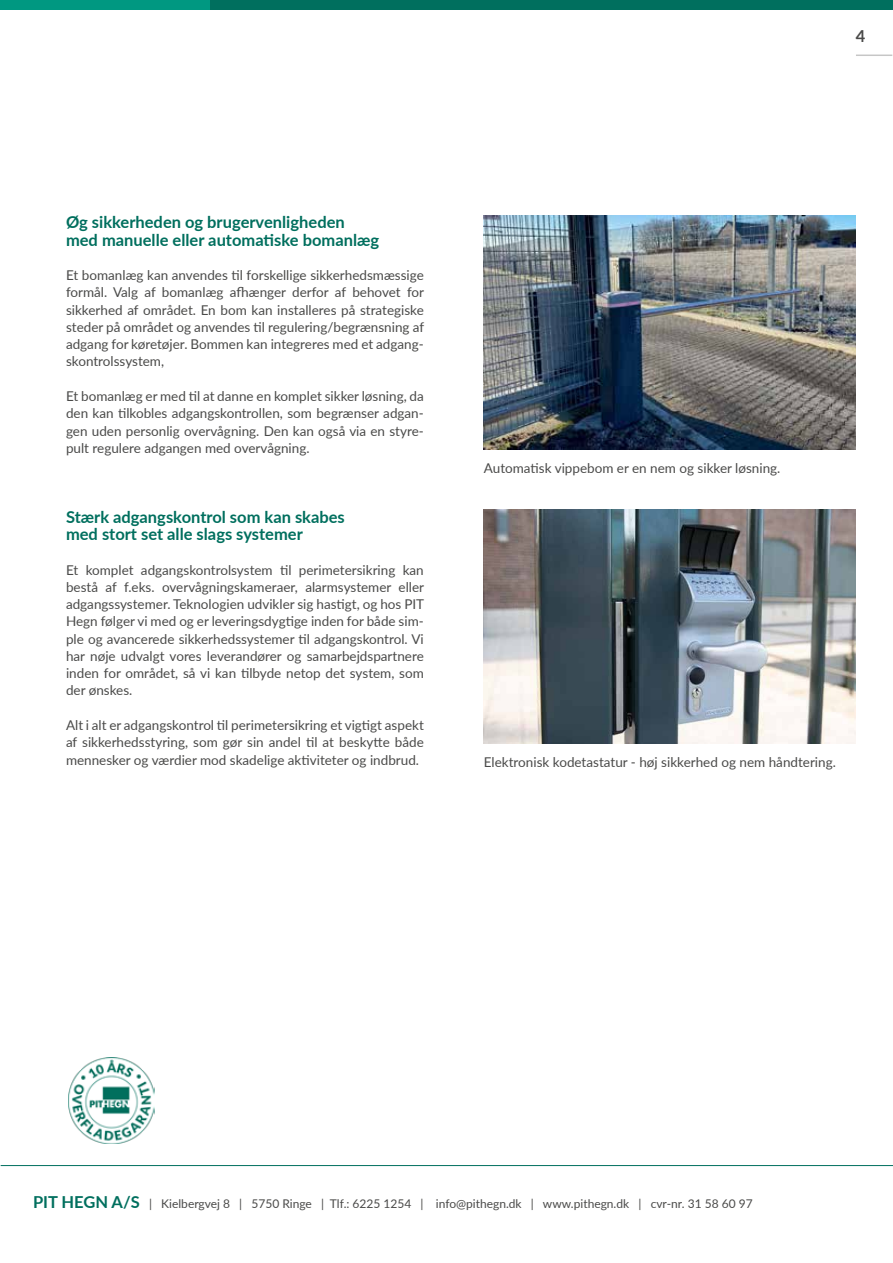
<style>
.page{position:relative;width:893px;height:1263px;background:#fff}
.page>*{position:absolute;margin:0;border:0;box-sizing:border-box;transform-origin:0 0}
.t1{font:700 16.5px/17.2px "Lato";color:#006f5e}
.t2{font:700 16.5px "Lato";color:#4a4a49}
.t3{font:13.5px/17.2px "Lato";color:#4a4a49;text-align:justify}
.t4{font:12px "Lato";color:#4a4a49}
.s1{font-weight:700;font-size:16.5px;color:#006f5e}
</style>
<div class="page">
<div style="left:0;top:0;width:893px;height:10px;background:#006f5e"></div>
<div style="left:0;top:0;width:209px;height:10px;background:#009881"></div>
<hr style="left:856px;top:55px;width:36px;height:1px;background:#c6c6c6">
<hr style="left:1px;top:1165px;width:892px;height:1px;background:#006f5e">
<img style="left:484px;top:215px;width:372px;height:234px">
<img style="left:484px;top:510px;width:372px;height:233px">
<img style="left:68px;top:1057px;width:86px;height:86px">
<p class="t2" style="left:856px;top:24px;width:11px">4</p>
<p class="t1" style="left:66px;top:213px;width:315px">Øg sikkerheden og brugervenligheden med manuelle eller automatiske bomanlæg</p>
<p class="t3" style="left:66px;top:266px;width:360px">Et bomanlæg kan anvendes til forskellige sikkerhedsmæssige formål. Valg af bomanlæg afhænger derfor af behovet for sikkerhed af området. En bom kan installeres på strategiske steder på området og anvendes til regulering/begrænsning af adgang for køretøjer. Bommen kan integreres med et adgang&shy;skontrolssystem,</p>
<p class="t3" style="left:66px;top:387px;width:359px">Et bomanlæg er med til at danne en komplet sikker løsning, da den kan tilkobles adgangskontrollen, som begrænser adgan&shy;gen uden personlig overvågning. Den kan også via en styre&shy;pult regulere adgangen med overvågning.</p>
<p class="t1" style="left:66px;top:508px;width:280px">Stærk adgangskontrol som kan skabes med stort set alle slags systemer</p>
<p class="t3" style="left:66px;top:561px;width:360px">Et komplet adgangskontrolsystem til perimetersikring kan bestå af f.eks. overvågningskameraer, alarmsystemer eller adgangssystemer. Teknologien udvikler sig hastigt, og hos PIT Hegn følger vi med og er leveringsdygtige inden for både sim&shy;ple og avancerede sikkerhedssystemer til adgangskontrol. Vi har nøje udvalgt vores leverandører og samarbejdspartnere inden for området, så vi kan tilbyde netop det system, som der ønskes.</p>
<p class="t3" style="left:66px;top:716px;width:359px">Alt i alt er adgangskontrol til perimetersikring et vigtigt aspekt af sikkerhedsstyring, som gør sin andel til at beskytte både mennesker og værdier mod skadelige aktiviteter og indbrud.</p>
<p class="t3" style="left:484px;top:458px;width:298px">Automatisk vippebom er en nem og sikker løsning.</p>
<p class="t3" style="left:484px;top:753px;width:354px">Elektronisk kodetastatur - høj sikkerhed og nem håndtering.</p>
<p class="t4" style="left:33px;top:1195px;width:721px"><span class="s1">PIT HEGN A/S</span> | Kielbergvej 8 | 5750 Ringe | Tlf.: 6225 1254 | info@pithegn.dk | www.pithegn.dk | cvr-nr. 31 58 60 97</p>
</div>
